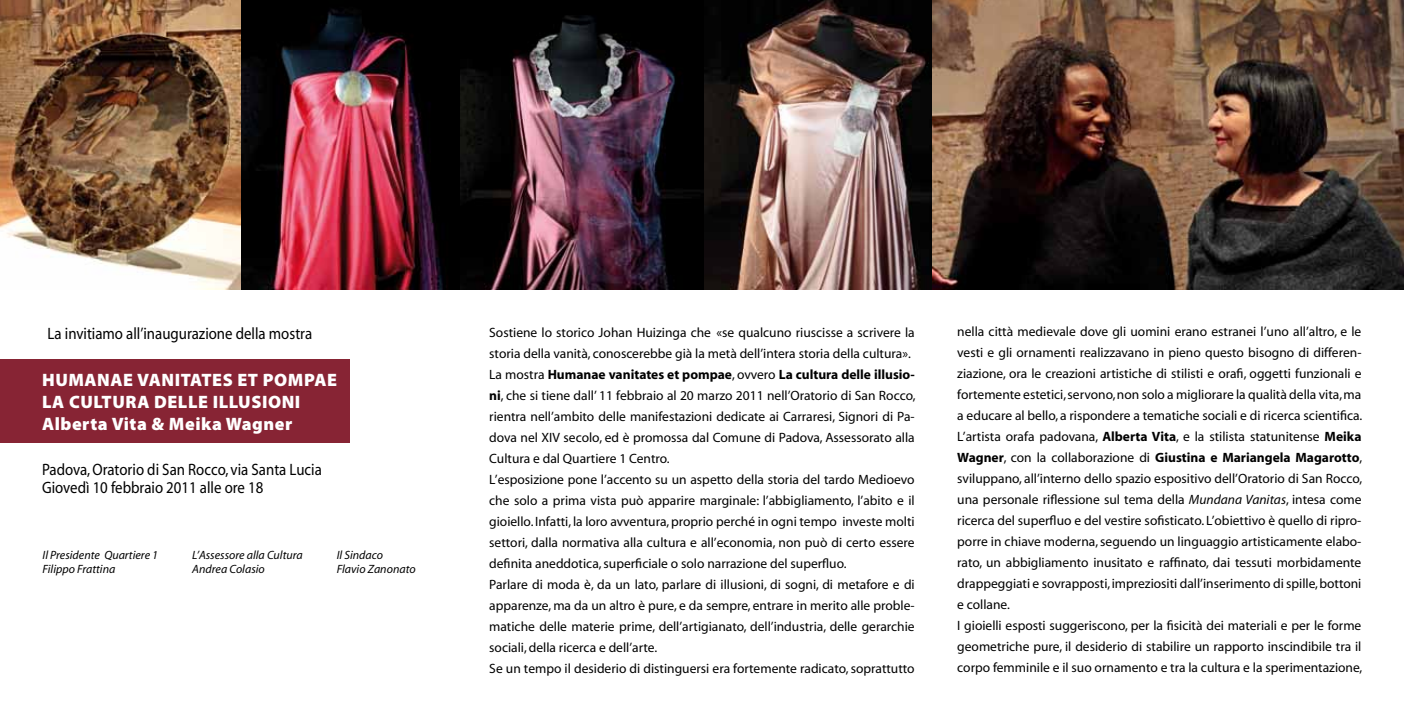
<style>
.page{position:relative;width:1404px;height:723px;background:#fff}
.page>*{position:absolute;margin:0;border:0;box-sizing:border-box;transform-origin:0 0}
.t1{font:900 18px/21.6px "Myriad Pro";letter-spacing:.03em;color:#fff}
.t2{font:16.5px/18px "Myriad";color:#000;scale:.9 1}
.t3{font:13.5px/21px "Myriad";color:#000}
.t4{font:italic 12px/14.4px "Myriad";color:#000}
.s1{font-weight:700}
.s2{font-style:italic}
</style>
<div class="page">
<div style="left:0;top:359px;width:349px;height:83px;background:#872434"></div>
<img style="left:0;top:0;width:704px;height:289px">
<img style="left:704px;top:0;width:228px;height:289px">
<img style="left:932px;top:0;width:471px;height:289px">
<p class="t2" style="left:48px;top:325px;width:295px">La invitiamo all’inaugurazione della mostra</p>
<h1 class="t1" style="left:42px;top:370px;width:296px">HUMANAE VANITATES ET POMPAE<br>LA CULTURA DELLE ILLUSIONI<br>Alberta Vita &amp; Meika Wagner</h1>
<p class="t2" style="left:42px;top:461px;width:312px">Padova, Oratorio di San Rocco, via Santa Lucia<br>Giovedì 10 febbraio 2011 alle ore 18</p>
<p class="t4" style="left:43px;top:548px;width:117px">Il Presidente Quartiere 1<br>Filippo Frattina</p>
<p class="t4" style="left:192px;top:548px;width:112px">L’Assessore alla Cultura<br>Andrea Colasio</p>
<p class="t4" style="left:337px;top:548px;width:80px">Il Sindaco<br>Flavio Zanonato</p>
<p class="t3" style="left:489px;top:322px;width:428px">Sostiene lo storico Johan Huizinga che «se qualcuno riuscisse a scrivere la storia della vanità, conoscerebbe già la metà dell’intera storia della cultura».<br>La mostra <span class="s1">Humanae vanitates et pompae</span>, ovvero <span class="s1">La cultura delle illusio&shy;ni</span>, che si tiene dall’ 11 febbraio al 20 marzo 2011 nell’Oratorio di San Rocco, rientra nell’ambito delle manifestazioni dedicate ai Carraresi, Signori di Pa&shy;dova nel XIV secolo, ed è promossa dal Comune di Padova, Assessorato alla Cultura e dal Quartiere 1 Centro.<br>L’esposizione pone l’accento su un aspetto della storia del tardo Medioevo che solo a prima vista può apparire marginale: l’abbigliamento, l’abito e il gioiello. Infatti, la loro avventura, proprio perché in ogni tempo investe molti settori, dalla normativa alla cultura e all’economia, non può di certo essere definita aneddotica, superficiale o solo narrazione del superfluo.<br>Parlare di moda è, da un lato, parlare di illusioni, di sogni, di metafore e di apparenze, ma da un altro è pure, e da sempre, entrare in merito alle proble&shy;matiche delle materie prime, dell’artigianato, dell’industria, delle gerarchie sociali, della ricerca e dell’arte.<br>Se un tempo il desiderio di distinguersi era fortemente radicato, soprattutto</p>
<p class="t3" style="left:957px;top:321px;width:406px">nella città medievale dove gli uomini erano estranei l’uno all’altro, e le vesti e gli ornamenti realizzavano in pieno questo bisogno di differen&shy;ziazione, ora le creazioni artistiche di stilisti e orafi, oggetti funzionali e fortemente estetici, servono, non solo a migliorare la qualità della vita, ma a educare al bello, a rispondere a tematiche sociali e di ricerca scientifica.<br>L’artista orafa padovana, <span class="s1">Alberta Vita</span>, e la stilista statunitense <span class="s1">Meika Wagner</span>, con la collaborazione di <span class="s1">Giustina e Mariangela Magarotto</span>, sviluppano, all’interno dello spazio espositivo dell’Oratorio di San Rocco, una personale riflessione sul tema della <span class="s2">Mundana Vanitas</span>, intesa come ricerca del superfluo e del vestire sofisticato. L’obiettivo è quello di ripro&shy;porre in chiave moderna, seguendo un linguaggio artisticamente elabo&shy;rato, un abbigliamento inusitato e raffinato, dai tessuti morbidamente drappeggiati e sovrapposti, impreziositi dall’inserimento di spille, bottoni e collane.<br>I gioielli esposti suggeriscono, per la fisicità dei materiali e per le forme geometriche pure, il desiderio di stabilire un rapporto inscindibile tra il corpo femminile e il suo ornamento e tra la cultura e la sperimentazione,</p>
</div>
